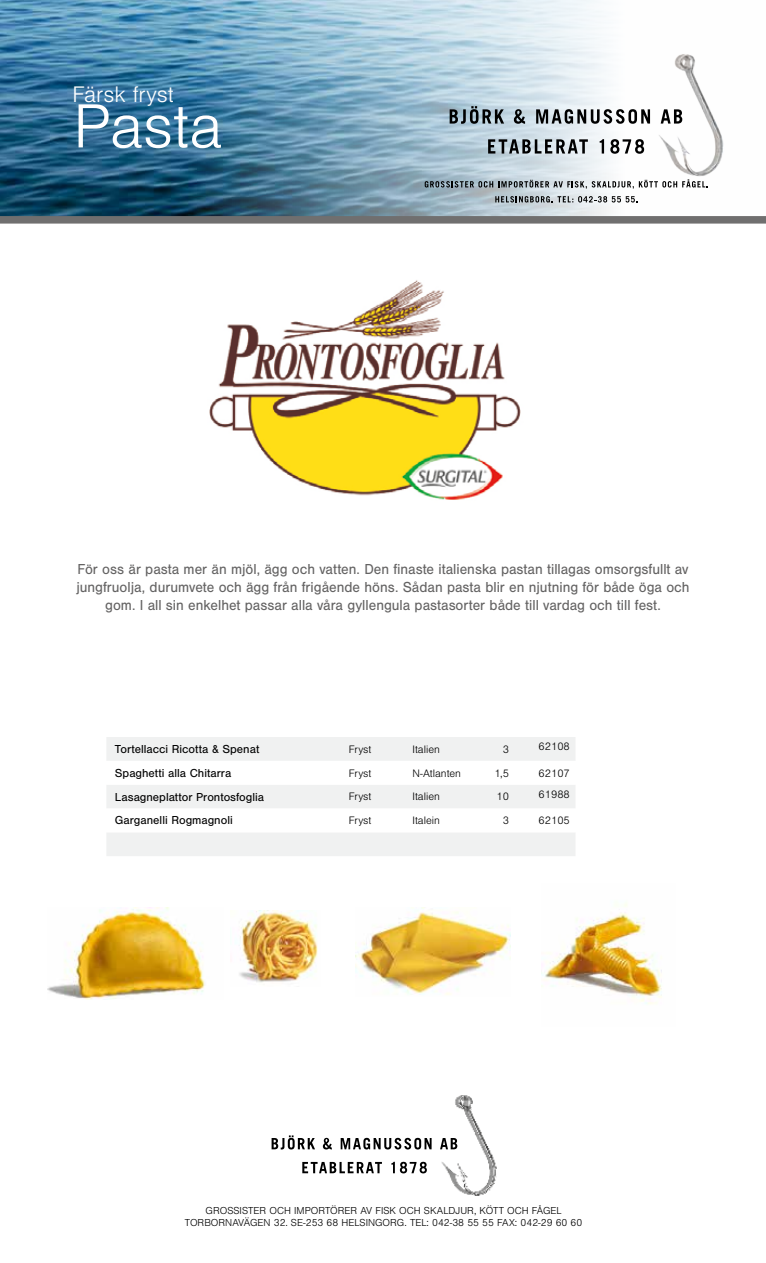
<style>
.page{position:relative;width:766px;height:1263px;background:#fff}
.page>*{position:absolute;margin:0;border:0;box-sizing:border-box;transform-origin:0 0}
.t1{font:300 64.5px "Nimbus San";letter-spacing:-.005em;color:#fff}
.t2{font:300 23.4px "Nimbus San";letter-spacing:-.005em;color:#fff}
.t3{font:15px/18px "Nimbus San";color:#646363;text-align:center;scale:.96 1}
.t4{font:12px "Nimbus San";color:#000}
.t5{font:300 11.25px "Nimbus San";color:#000}
.t6{font:300 10.5px/12.6px "Nimbus San";color:#000;text-align:center}
</style>
<div class="page">
<img style="left:0;top:0;width:708px;height:216px">
<div style="left:0;top:216px;width:765px;height:8px;background:#706f6f"></div>
<img style="left:440px;top:1095px;width:57px;height:101px">
<svg style="left:271px;top:1135px;width:44px;height:14px"></svg>
<svg style="left:323px;top:1138px;width:9px;height:11px"></svg>
<svg style="left:340px;top:1138px;width:91px;height:11px"></svg>
<svg style="left:440px;top:1138px;width:17px;height:11px"></svg>
<svg style="left:302px;top:1162px;width:80px;height:11px"></svg>
<svg style="left:391px;top:1162px;width:36px;height:11px"></svg>
<img style="left:209px;top:280px;width:312px;height:220px">
<img style="left:541px;top:903px;width:121px;height:101px">
<img style="left:47px;top:908px;width:158px;height:91px">
<svg style="left:424px;top:179px;width:283px;height:10px"></svg>
<svg style="left:495px;top:196px;width:142px;height:6px"></svg>
<svg style="left:449px;top:106px;width:55px;height:18px"></svg>
<svg style="left:513px;top:109px;width:12px;height:15px"></svg>
<svg style="left:536px;top:109px;width:114px;height:15px"></svg>
<svg style="left:488px;top:139px;width:99px;height:15px"></svg>
<svg style="left:599px;top:139px;width:5px;height:15px"></svg>
<svg style="left:610px;top:139px;width:34px;height:15px"></svg>
<img style="left:655px;top:52px;width:69px;height:127px">
<div style="left:107px;top:737px;width:468px;height:119px;background:#f0f1f1"></div>
<svg style="left:107px;top:761px;width:468px;height:71px"></svg>
<img style="left:355px;top:908px;width:155px;height:87px">
<img style="left:239px;top:910px;width:79px;height:73px">
<h2 class="t2" style="left:72px;top:82px;width:103px">Färsk fryst</h2>
<h1 class="t1" style="left:73px;top:92px;width:150px">Pasta</h1>
<p class="t3" style="left:76px;top:560px;width:640px">För oss är pasta mer än mjöl, ägg och vatten. Den finaste italienska pastan tillagas omsorgsfullt av jungfruolja, durumvete och ägg från frigående höns. Sådan pasta blir en njutning för både öga och gom. I all sin enkelhet passar alla våra gyllengula pastasorter både till vardag och till fest.</p>
<p class="t4" style="left:115px;top:742px;width:146px">Tortellacci Ricotta &amp; Spenat</p>
<p class="t5" style="left:349px;top:743px;width:24px">Fryst</p>
<p class="t5" style="left:412px;top:743px;width:29px">Italien</p>
<p class="t5" style="left:502px;top:743px;width:8px">3</p>
<p class="t5" style="left:538px;top:740px;width:33px">62108</p>
<p class="t4" style="left:115px;top:766px;width:118px">Spaghetti alla Chitarra</p>
<p class="t5" style="left:349px;top:767px;width:24px">Fryst</p>
<p class="t5" style="left:412px;top:767px;width:50px">N-Atlanten</p>
<p class="t5" style="left:494px;top:767px;width:16px">1,5</p>
<p class="t5" style="left:538px;top:767px;width:33px">62107</p>
<p class="t4" style="left:115px;top:790px;width:151px">Lasagneplattor Prontosfoglia</p>
<p class="t5" style="left:349px;top:791px;width:24px">Fryst</p>
<p class="t5" style="left:412px;top:791px;width:29px">Italien</p>
<p class="t5" style="left:496px;top:791px;width:14px">10</p>
<p class="t5" style="left:538px;top:788px;width:33px">61988</p>
<p class="t4" style="left:115px;top:814px;width:119px">Garganelli Rogmagnoli</p>
<p class="t5" style="left:349px;top:814px;width:24px">Fryst</p>
<p class="t5" style="left:412px;top:814px;width:29px">Italein</p>
<p class="t5" style="left:502px;top:814px;width:8px">3</p>
<p class="t5" style="left:538px;top:814px;width:33px">62105</p>
<p class="t6" style="left:185px;top:1204px;width:399px">GROSSISTER OCH IMPORTÖRER AV FISK OCH SKALDJUR, KÖTT OCH FÅGEL<br>TORBORNAVÄGEN 32. SE-253 68 HELSINGORG. TEL: 042-38 55 55 FAX: 042-29 60 60</p>
</div>
